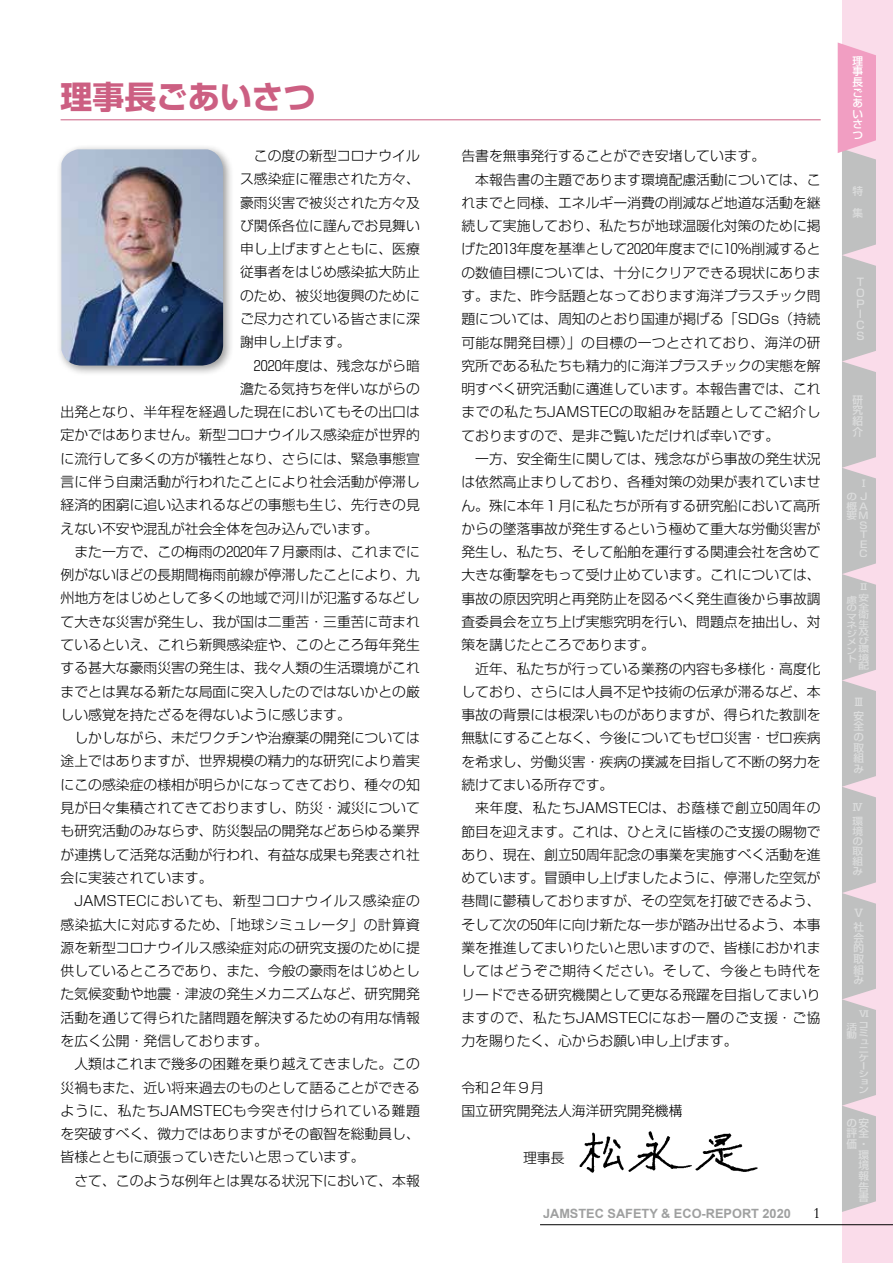
<style>
.page{position:relative;width:893px;height:1263px;background:#fff}
.page>*{position:absolute;margin:0;border:0;box-sizing:border-box;transform-origin:0 0}
.t1{font:700 31.95px "Shin Go Pr 6";color:#cc5f82}
.t2{font:15.9px "Garamond";color:#000}
.t3{font:300 13.8px/23.2px "Shin Go Pr 6";color:#000;text-align:justify}
.t4{font:300 13.8px "Shin Go Pr 6";letter-spacing:.045em;color:#000}
.t5{font:300 13.8px "Shin Go Pr 6";letter-spacing:.02em;color:#000}
.t6{font:300 13.8px "Shin Go Pr 6";letter-spacing:.03em;color:#000}
.t7{font:300 13.8px "Shin Go Pr 6";letter-spacing:.05em;color:#000}
.t8{font:700 12.75px "Arial";color:#9fa0a0}
.t9{font:500 10.65px/10.6px "Shin Go Pr 6";color:#dcdddd}
.t10{font:500 10.65px/10.6px "Shin Go Pr 6";color:#fff;text-align:justify}
.t11{font:500 10.05px/10.1px "Shin Go Pr 6";color:#dcdddd;scale:1.05 1}
.t12{font:500 9.6px/9.6px "Shin Go Pr 6";color:#dcdddd;text-align:right;scale:1.11 1}
.t13{font:500 8.55px/8.6px "Shin Go Pr 6";color:#dcdddd;text-align:justify;scale:1.25 1}
</style>
<div class="page">
<div style="left:842px;top:0;width:51px;height:1263px;background:#fadcea"></div>
<svg style="left:838px;top:43px;width:38px;height:1169px"></svg>
<hr style="left:540px;top:1224px;width:353px;height:1px;background:#000">
<img style="left:579px;top:1131px;width:179px;height:42px">
<div style="left:56px;top:144px;width:178px;height:233px;background:#000;opacity:.4"></div>
<img style="left:61px;top:149px;width:162px;height:217px">
<hr style="left:61px;top:119px;width:760px;height:1px;background:#cc5f82">
<h1 class="t1" style="left:61px;top:72px;width:257px">理事長ごあいさつ</h1>
<p class="t3" style="left:240px;top:143px;width:181px;text-indent:14px">この度の新型コロナウイルス感染症に罹患された方々、豪雨災害で被災された方々及び関係各位に謹んでお見舞い申し上げますとともに、医療従事者をはじめ感染拡大防止のため、被災地復興のためにご尽力されている皆さまに深謝申し上げます。</p>
<p class="t3" style="left:254px;top:352px;width:167px">2020年度は、残念ながら暗</p>
<p class="t3" style="left:240px;top:376px;width:181px">澹たる気持ちを伴いながらの</p>
<p class="t3" style="left:61px;top:399px;width:361px">出発となり、半年程を経過した現在においてもその出口は</p>
<p class="t3" style="left:61px;top:422px;width:361px">定かではありません。新型コロナウイルス感染症が世界的</p>
<p class="t3" style="left:61px;top:446px;width:361px">に流行して多くの方が犠牲となり、さらには、緊急事態宣</p>
<p class="t3" style="left:61px;top:469px;width:361px">言に伴う自粛活動が行われたことにより社会活動が停滞し</p>
<p class="t3" style="left:61px;top:492px;width:361px">経済的困窮に追い込まれるなどの事態も生じ、先行きの見</p>
<p class="t3" style="left:61px;top:515px;width:319px">えない不安や混乱が社会全体を包み込んでいます。</p>
<p class="t3" style="left:74px;top:539px;width:347px">また一方で、この梅雨の2020年7月豪雨は、これまでに</p>
<p class="t3" style="left:61px;top:562px;width:361px">例がないほどの長期間梅雨前線が停滞したことにより、九</p>
<p class="t3" style="left:61px;top:585px;width:361px">州地方をはじめとして多くの地域で河川が氾濫するなどし</p>
<p class="t3" style="left:61px;top:609px;width:361px">て大きな災害が発生し、我が国は二重苦・三重苦に苛まれ</p>
<p class="t3" style="left:61px;top:632px;width:361px">ているといえ、これら新興感染症や、このところ毎年発生</p>
<p class="t3" style="left:61px;top:655px;width:361px">する甚大な豪雨災害の発生は、我々人類の生活環境がこれ</p>
<p class="t3" style="left:61px;top:678px;width:361px">までとは異なる新たな局面に突入したのではないかとの厳</p>
<p class="t3" style="left:61px;top:702px;width:292px">しい感覚を持たざるを得ないように感じます。</p>
<p class="t3" style="left:74px;top:725px;width:347px">しかしながら、未だワクチンや治療薬の開発については</p>
<p class="t3" style="left:61px;top:748px;width:361px">途上ではありますが、世界規模の精力的な研究により着実</p>
<p class="t3" style="left:61px;top:772px;width:361px">にこの感染症の様相が明らかになってきており、種々の知</p>
<p class="t3" style="left:61px;top:795px;width:361px">見が日々集積されてきておりますし、防災・減災について</p>
<p class="t3" style="left:61px;top:818px;width:361px">も研究活動のみならず、防災製品の開発などあらゆる業界</p>
<p class="t3" style="left:61px;top:841px;width:361px">が連携して活発な活動が行われ、有益な成果も発表され社</p>
<p class="t3" style="left:61px;top:865px;width:154px">会に実装されています。</p>
<p class="t4" style="left:74px;top:890px;width:347px">JAMSTECにおいても、新型コロナウイルス感染症の</p>
<p class="t5" style="left:61px;top:913px;width:361px">感染拡大に対応するため、「地球シミュレータ」の計算資</p>
<p class="t3" style="left:61px;top:935px;width:361px">源を新型コロナウイルス感染症対応の研究支援のために提</p>
<p class="t3" style="left:61px;top:958px;width:361px">供しているところであり、また、今般の豪雨をはじめとし</p>
<p class="t3" style="left:61px;top:981px;width:361px">た気候変動や地震・津波の発生メカニズムなど、研究開発</p>
<p class="t3" style="left:61px;top:1004px;width:361px">活動を通じて得られた諸問題を解決するための有用な情報</p>
<p class="t3" style="left:61px;top:1028px;width:209px">を広く公開・発信しております。</p>
<p class="t3" style="left:74px;top:1051px;width:347px">人類はこれまで幾多の困難を乗り越えてきました。この</p>
<p class="t3" style="left:61px;top:1074px;width:361px">災禍もまた、近い将来過去のものとして語ることができる</p>
<p class="t4" style="left:61px;top:1099px;width:361px">ように、私たちJAMSTECも今突き付けられている難題</p>
<p class="t3" style="left:61px;top:1121px;width:361px">を突破すべく、微力ではありますがその叡智を総動員し、</p>
<p class="t3" style="left:61px;top:1144px;width:306px">皆様とともに頑張っていきたいと思っています。</p>
<p class="t3" style="left:74px;top:1167px;width:347px">さて、このような例年とは異なる状況下において、本報</p>
<p class="t3" style="left:461px;top:143px;width:306px">告書を無事発行することができ安堵しています。</p>
<p class="t3" style="left:475px;top:166px;width:347px">本報告書の主題であります環境配慮活動については、こ</p>
<p class="t3" style="left:461px;top:190px;width:361px">れまでと同様、エネルギー消費の削減など地道な活動を継</p>
<p class="t3" style="left:461px;top:213px;width:361px">続して実施しており、私たちが地球温暖化対策のために掲</p>
<p class="t3" style="left:461px;top:236px;width:361px">げた2013年度を基準として2020年度までに10%削減すると</p>
<p class="t3" style="left:461px;top:260px;width:361px">の数値目標については、十分にクリアできる現状にありま</p>
<p class="t3" style="left:461px;top:283px;width:361px">す。また、昨今話題となっております海洋プラスチック問</p>
<p class="t3" style="left:461px;top:306px;width:361px">題については、周知のとおり国連が掲げる「SDGs（持続</p>
<p class="t5" style="left:461px;top:331px;width:361px">可能な開発目標）」の目標の一つとされており、海洋の研</p>
<p class="t3" style="left:461px;top:353px;width:361px">究所である私たちも精力的に海洋プラスチックの実態を解</p>
<p class="t3" style="left:461px;top:376px;width:361px">明すべく研究活動に邁進しています。本報告書では、これ</p>
<p class="t4" style="left:461px;top:401px;width:361px">までの私たちJAMSTECの取組みを話題としてご紹介し</p>
<p class="t3" style="left:461px;top:423px;width:319px">ておりますので、是非ご覧いただければ幸いです。</p>
<p class="t3" style="left:475px;top:446px;width:347px">一方、安全衛生に関しては、残念ながら事故の発生状況</p>
<p class="t3" style="left:461px;top:469px;width:361px">は依然高止まりしており、各種対策の効果が表れていませ</p>
<p class="t3" style="left:461px;top:492px;width:361px">ん。殊に本年1月に私たちが所有する研究船において高所</p>
<p class="t3" style="left:461px;top:516px;width:361px">からの墜落事故が発生するという極めて重大な労働災害が</p>
<p class="t3" style="left:461px;top:539px;width:361px">発生し、私たち、そして船舶を運行する関連会社を含めて</p>
<p class="t3" style="left:461px;top:562px;width:361px">大きな衝撃をもって受け止めています。これについては、</p>
<p class="t3" style="left:461px;top:586px;width:361px">事故の原因究明と再発防止を図るべく発生直後から事故調</p>
<p class="t3" style="left:461px;top:609px;width:361px">査委員会を立ち上げ実態究明を行い、問題点を抽出し、対</p>
<p class="t3" style="left:461px;top:632px;width:195px">策を講じたところであります。</p>
<p class="t3" style="left:475px;top:655px;width:347px">近年、私たちが行っている業務の内容も多様化・高度化</p>
<p class="t3" style="left:461px;top:679px;width:361px">しており、さらには人員不足や技術の伝承が滞るなど、本</p>
<p class="t3" style="left:461px;top:702px;width:361px">事故の背景には根深いものがありますが、得られた教訓を</p>
<p class="t3" style="left:461px;top:725px;width:361px">無駄にすることなく、今後についてもゼロ災害・ゼロ疾病</p>
<p class="t3" style="left:461px;top:749px;width:361px">を希求し、労働災害・疾病の撲滅を目指して不断の努力を</p>
<p class="t3" style="left:461px;top:772px;width:154px">続けてまいる所存です。</p>
<p class="t6" style="left:475px;top:797px;width:347px">来年度、私たちJAMSTECは、お蔭様で創立50周年の</p>
<p class="t3" style="left:461px;top:818px;width:361px">節目を迎えます。これは、ひとえに皆様のご支援の賜物で</p>
<p class="t3" style="left:461px;top:842px;width:361px">あり、現在、創立50周年記念の事業を実施すべく活動を進</p>
<p class="t3" style="left:461px;top:865px;width:361px">めています。冒頭申し上げましたように、停滞した空気が</p>
<p class="t3" style="left:461px;top:888px;width:361px">巷間に鬱積しておりますが、その空気を打破できるよう、</p>
<p class="t3" style="left:461px;top:912px;width:361px">そして次の50年に向け新たな一歩が踏み出せるよう、本事</p>
<p class="t3" style="left:461px;top:935px;width:361px">業を推進してまいりたいと思いますので、皆様におかれま</p>
<p class="t4" style="left:461px;top:960px;width:361px">してはどうぞご期待ください。そして、今後とも時代を</p>
<p class="t3" style="left:461px;top:981px;width:361px">リードできる研究機関として更なる飛躍を目指してまいり</p>
<p class="t7" style="left:461px;top:1006px;width:361px">ますので、私たちJAMSTECになお一層のご支援・ご協</p>
<p class="t3" style="left:461px;top:1028px;width:278px">力を賜りたく、心からお願い申し上げます。</p>
<p class="t3" style="left:461px;top:1075px;width:223px">令和2年9月<br>国立研究開発法人海洋研究開発機構</p>
<p class="t3" style="left:523px;top:1144px;width:57px">理事長　</p>
<p class="t8" style="left:543px;top:1204px;width:249px">JAMSTEC SAFETY &amp; ECO-REPORT 2020</p>
<p class="t2" style="left:813px;top:1202px;width:9px">1</p>
<p class="t10" style="left:852px;top:55px;width:12px">理事長ごあいさつ</p>
<p class="t9" style="left:852px;top:180px;width:12px;line-height:21.3px">特集</p>
<p class="t9" style="left:856px;top:276px;width:10px">T<br>O<br>P<br>I<br>C<br>S</p>
<p class="t9" style="left:852px;top:394px;width:12px;text-align:justify">研究紹介</p>
<p class="t12" style="left:847px;top:477px;width:20px;line-height:12.6px">Ⅰ<br>の J</p>
<p class="t12" style="left:847px;top:500px;width:21px">概A要M<br>S<br>T<br>E<br>C</p>
<p class="t13" style="left:858px;top:582px;width:8px">Ⅱ</p>
<p class="t13" style="left:847px;top:595px;width:10px">慮のマネジメント</p>
<p class="t13" style="left:858px;top:593px;width:10px">安全衛生及び環境配</p>
<p class="t9" style="left:853px;top:694px;width:12px;line-height:14px">Ⅲ安</p>
<p class="t9" style="left:853px;top:720px;width:12px;text-align:justify">全の取組み</p>
<p class="t11" style="left:852px;top:800px;width:11px;line-height:13.4px">Ⅳ環</p>
<p class="t11" style="left:852px;top:825px;width:11px;text-align:justify">境の取組み</p>
<p class="t9" style="left:853px;top:905px;width:12px;line-height:14px">Ⅴ社</p>
<p class="t9" style="left:853px;top:932px;width:12px;text-align:justify">会的取組み</p>
<p class="t13" style="left:858px;top:1009px;width:10px">Ⅵ</p>
<p class="t13" style="left:847px;top:1022px;width:10px;line-height:8.1px">活動</p>
<p class="t13" style="left:858px;top:1020px;width:10px;line-height:8.1px;text-align:left">コミュニケーション</p>
<p class="t9" style="left:847px;top:1117px;width:23px">の安</p>
<p class="t9" style="left:847px;top:1127px;width:24px">評全</p>
<p class="t9" style="left:847px;top:1138px;width:20px">価・</p>
<p class="t9" style="left:858px;top:1148px;width:12px">環</p>
<p class="t9" style="left:858px;top:1159px;width:12px">境</p>
<p class="t9" style="left:858px;top:1170px;width:12px">報</p>
<p class="t9" style="left:858px;top:1180px;width:12px">告</p>
<p class="t9" style="left:858px;top:1191px;width:12px">書</p>
</div>
